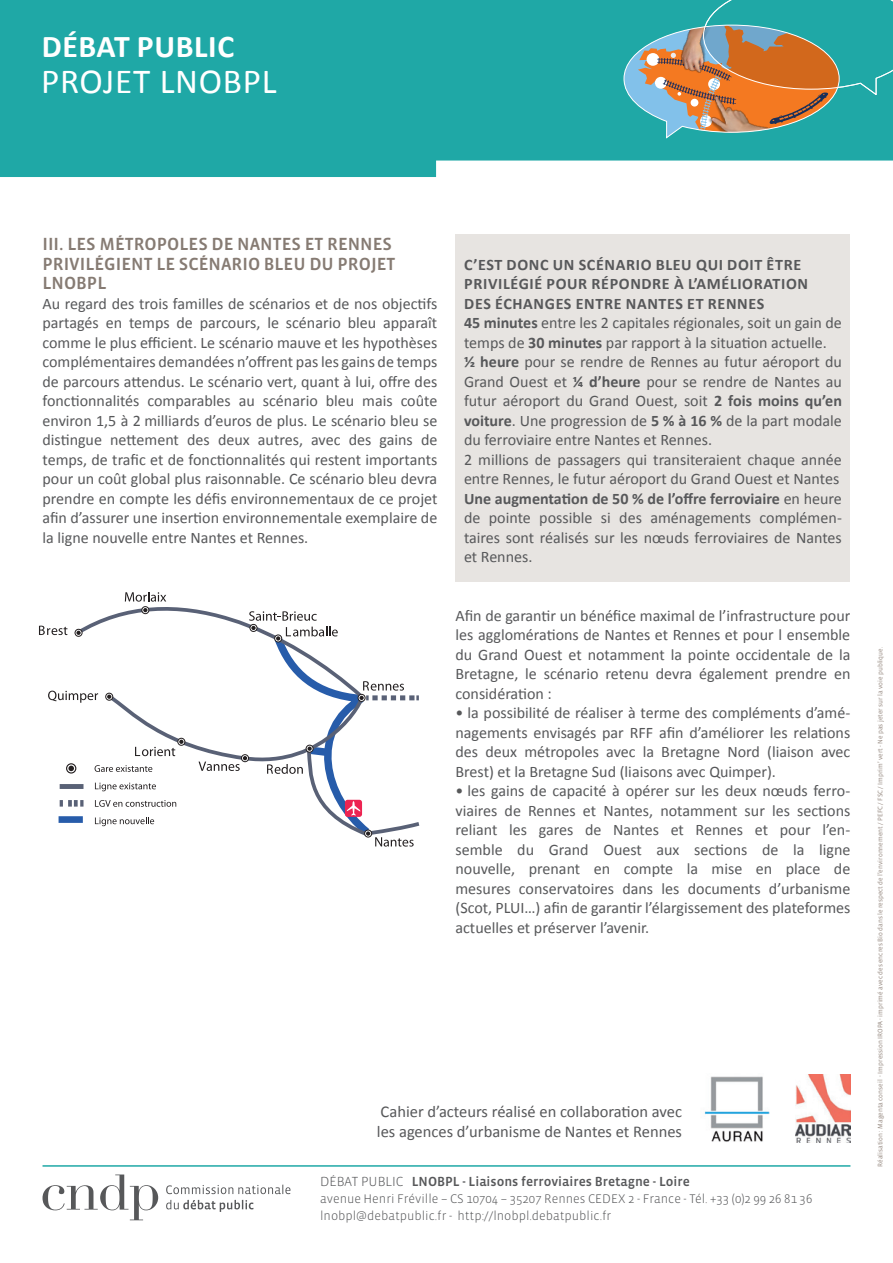
<style>
.page{position:relative;width:893px;height:1263px;background:#fff}
.page>*{position:absolute;margin:0;border:0;box-sizing:border-box;transform-origin:0 0}
.t1{font:35.4px "Calibri";letter-spacing:.02em;color:#fff}
.t2{font:700 31.8px "Calibri";letter-spacing:.02em;color:#fff}
.TITRE{font:500 18px/19.5px "Vista Sans OT";color:#867b73}
.t3{font:16.5px "Calibri";color:#57585a}
.TEXTE_COURANT{font:16.05px/19.5px "Calibri";color:#57585a;text-align:justify}
.TEXTE_COURANT-2{font:700 16.05px "Calibri";letter-spacing:.04em;color:#57585a}
.t4{font:500 13.5px "Vista Sans OT";color:#57585a}
.t5{font:300 12.75px "Vista Sans OT";color:#57585a}
.t6{font:6.75px "Vista Sans OT";color:#94877e}
.s1{font-weight:700}
.s2{font-weight:300}
</style>
<div class="page">
<div style="left:0;top:0;width:893px;height:177px;background:#1fa8a6"></div>
<svg style="left:623px;top:0;width:270px;height:139px;background:#709a86"></svg>
<div style="left:455px;top:234px;width:395px;height:348px;background:#e7e4e1"></div>
<hr style="left:43px;top:1165px;width:807px;height:2px;background:#1fa8a6">
<svg style="left:166px;top:1200px;width:88px;height:12px"></svg>
<svg style="left:166px;top:1184px;width:124px;height:10px"></svg>
<svg style="left:43px;top:1174px;width:115px;height:46px"></svg>
<div style="left:59px;top:816px;width:24px;height:7px;background:#275caa"></div>
<svg style="left:72px;top:600px;width:348px;height:227px"></svg>
<div style="left:105px;top:693px;width:8px;height:8px;border:1px solid #231f20;border-radius:50%"></div>
<svg style="left:107px;top:694px;width:4px;height:5px"></svg>
<div style="left:75px;top:629px;width:8px;height:8px;border:1px solid #231f20;border-radius:50%"></div>
<svg style="left:76px;top:631px;width:5px;height:4px"></svg>
<svg style="left:39px;top:626px;width:28px;height:9px"></svg>
<svg style="left:48px;top:691px;width:50px;height:12px"></svg>
<div style="left:177px;top:738px;width:8px;height:8px;border:1px solid #231f20;border-radius:50%"></div>
<svg style="left:135px;top:740px;width:48px;height:16px"></svg>
<svg style="left:125px;top:592px;width:41px;height:10px"></svg>
<div style="left:141px;top:606px;width:8px;height:8px;border:1px solid #231f20;border-radius:50%"></div>
<svg style="left:143px;top:608px;width:4px;height:4px"></svg>
<svg style="left:199px;top:611px;width:220px;height:236px"></svg>
<div style="left:66px;top:763px;width:10px;height:10px;border:1px solid #231f20;border-radius:50%"></div>
<svg style="left:68px;top:766px;width:6px;height:5px"></svg>
<div style="left:60px;top:784px;width:24px;height:5px;background:#596176"></div>
<svg style="left:60px;top:800px;width:24px;height:7px"></svg>
<svg style="left:95px;top:765px;width:57px;height:7px"></svg>
<svg style="left:95px;top:783px;width:61px;height:8px"></svg>
<svg style="left:95px;top:800px;width:81px;height:7px"></svg>
<svg style="left:95px;top:817px;width:59px;height:9px"></svg>
<img style="left:704px;top:1076px;width:66px;height:66px">
<img style="left:796px;top:1075px;width:54px;height:68px">
<p class="t2" style="left:42px;top:26px;width:194px">débat public</p>
<p class="t1" style="left:41px;top:60px;width:237px">PROJET LNOBPL</p>
<p class="TITRE" style="left:43px;top:235px;width:354px">III. LES MÉTROPOLES DE NANTES ET RENNES<br>PRIVILÉGIENT LE SCÉNARIO BLEU DU PROJET<br>LNOBPL</p>
<p class="TEXTE_COURANT" style="left:43px;top:293px;width:396px">Au regard des trois familles de scénarios et de nos objectifs partagés en temps de parcours, le scénario bleu apparaît comme le plus efficient. Le scénario mauve et les hypothèses complémentaires demandées n’offrent pas les gains de temps de parcours attendus. Le scénario vert, quant à lui, offre des fonctionnalités comparables au scénario bleu mais coûte environ 1,5 à 2 milliards d’euros de plus. Le scénario bleu se distingue nettement des deux autres, avec des gains de temps, de trafic et de fonctionnalités qui restent importants pour un coût global plus raisonnable. Ce scénario bleu devra prendre en compte les défis environnementaux de ce projet afin d’assurer une insertion environnementale exemplaire de la ligne nouvelle entre Nantes et Rennes.</p>
<p class="TEXTE_COURANT-2" style="left:464px;top:254px;width:338px">C’EST DONC UN SCÉNARIO BLEU QUI DOIT ÊTRE</p>
<p class="TEXTE_COURANT-2" style="left:464px;top:274px;width:345px">PRIVILÉGIÉ POUR RÉPONDRE À L’AMÉLIORATION</p>
<p class="TEXTE_COURANT-2" style="left:464px;top:293px;width:302px">DES ÉCHANGES ENTRE NANTES ET RENNES</p>
<p class="TEXTE_COURANT" style="left:464px;top:312px;width:379px"><span class="s1">45 minutes</span> entre les 2 capitales régionales, soit un gain de temps de <span class="s1">30 minutes</span> par rapport à la situation actuelle.</p>
<p class="TEXTE_COURANT" style="left:464px;top:351px;width:379px"><span class="s1">½ heure</span> pour se rendre de Rennes au futur aéroport du Grand Ouest et <span class="s1">¼ d’heure</span> pour se rendre de Nantes au futur aéroport du Grand Ouest, soit <span class="s1">2 fois moins qu’en voiture</span>. Une progression de <span class="s1">5 % à 16 %</span> de la part modale du ferroviaire entre Nantes et Rennes.</p>
<p class="TEXTE_COURANT" style="left:464px;top:449px;width:379px">2 millions de passagers qui transiteraient chaque année entre Rennes, le futur aéroport du Grand Ouest et Nantes</p>
<p class="TEXTE_COURANT" style="left:464px;top:488px;width:379px"><span class="s1">Une augmentation de 50 % de l’offre ferroviaire</span> en heure de pointe possible si des aménagements complémen&shy;taires sont réalisés sur les nœuds ferroviaires de Nantes et Rennes.</p>
<p class="TEXTE_COURANT" style="left:455px;top:605px;width:396px">Afin de garantir un bénéfice maximal de l’infrastructure pour les agglomérations de Nantes et Rennes et pour l ensemble du Grand Ouest et notamment la pointe occidentale de la Bretagne, le scénario retenu devra également prendre en considération :</p>
<p class="TEXTE_COURANT" style="left:455px;top:702px;width:396px">• la possibilité de réaliser à terme des compléments d’amé&shy;nagements envisagés par RFF afin d’améliorer les relations des deux métropoles avec la Bretagne Nord (liaison avec Brest) et la Bretagne Sud (liaisons avec Quimper).</p>
<p class="TEXTE_COURANT" style="left:455px;top:780px;width:396px">• les gains de capacité à opérer sur les deux nœuds ferro&shy;viaires de Rennes et Nantes, notamment sur les sections reliant les gares de Nantes et Rennes et pour l’en&shy;semble du Grand Ouest aux sections de la ligne nouvelle, prenant en compte la mise en place de mesures conservatoires dans les documents d’urbanisme (Scot, PLUI…) afin de garantir l’élargissement des plateformes actuelles et préserver l’avenir.</p>
<p class="t3" style="left:381px;top:1101px;width:303px">Cahier d’acteurs réalisé en collaboration avec</p>
<p class="t3" style="left:377px;top:1121px;width:307px">les agences d’urbanisme de Nantes et Rennes</p>
<p class="t4" style="left:320px;top:1174px;width:371px"><span class="s2">DÉBAT PUBLIC</span> LNOBPL - Liaisons ferroviaires Bretagne - Loire</p>
<p class="t5" style="left:320px;top:1192px;width:494px">avenue Henri Fréville – CS 10704 – 35207 Rennes CEDEX 2 - France - Tél. +33 (0)2 99 26 81 36</p>
<p class="t5" style="left:320px;top:1209px;width:293px">lnobpl@debatpublic.fr - http://lnobpl.debatpublic.fr</p>
<p class="t6" style="left:877px;top:1167px;width:521px;rotate:-90deg">Réalisation : Magenta conseil - Impression IROPA - imprimé avec des encres Bio dans le respect de l’environnement / PEFC / FSC / Imprim’ vert - Ne pas jeter sur la voie publique.</p>
</div>
